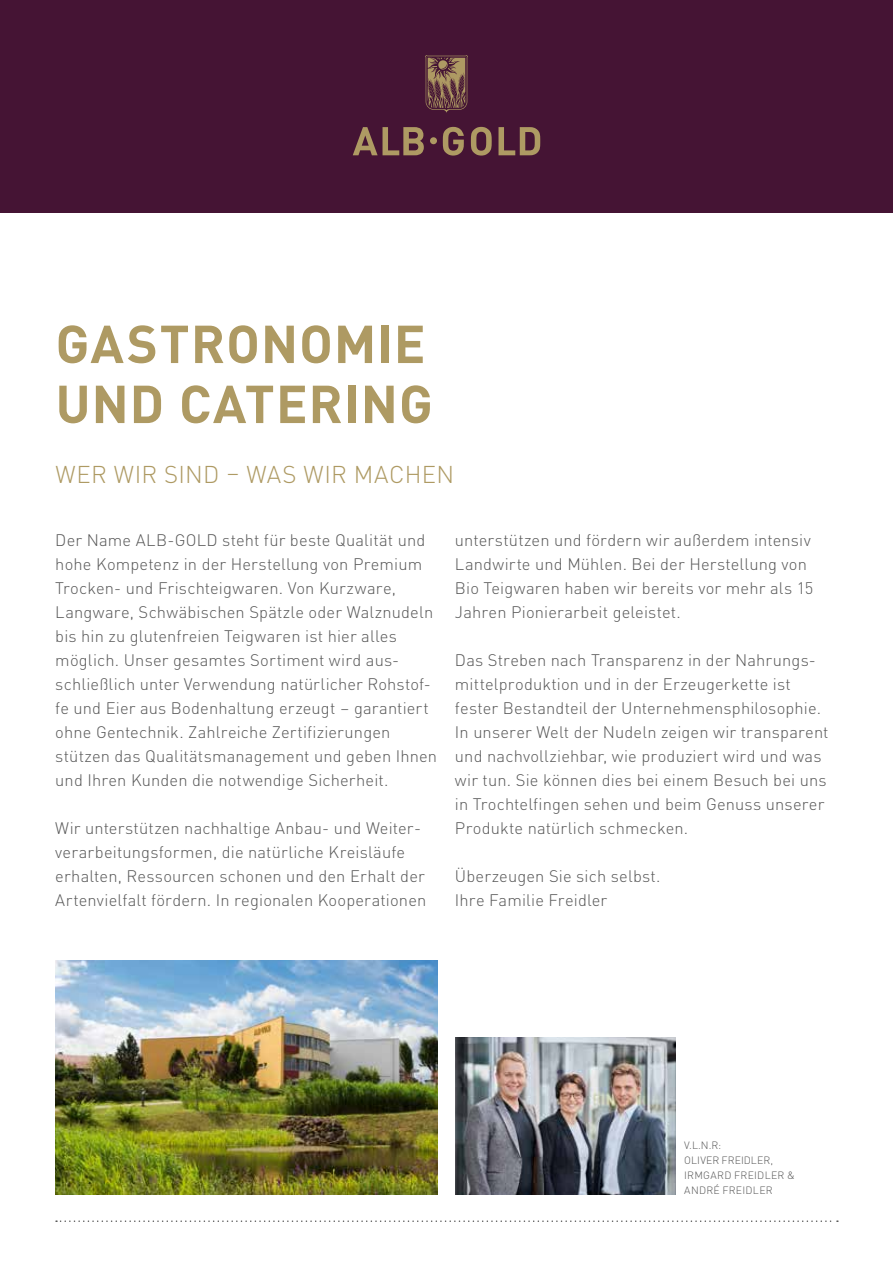
<style>
.page{position:relative;width:893px;height:1263px;background:#fff}
.page>*{position:absolute;margin:0;border:0;box-sizing:border-box;transform-origin:0 0}
.t1{font:700 52.5px/60px "DINOT";letter-spacing:.015em;color:#ae9a63}
.t2{font:300 24px "DINOT";letter-spacing:.015em;color:#ae9a63}
.t3{font:300 16.5px/24px "DINOT";letter-spacing:.01em;color:#565656}
.t4{font:300 10.5px/15px "DINOT";letter-spacing:.025em;color:#565656}
</style>
<div class="page">
<div style="left:0;top:0;width:893px;height:213px;background:#451434"></div>
<svg style="left:353px;top:127px;width:187px;height:29px"></svg>
<svg style="left:425px;top:55px;width:43px;height:57px"></svg>
<svg style="left:56px;top:1220px;width:782px;height:2px"></svg>
<img style="left:455px;top:1037px;width:221px;height:157px">
<img style="left:55px;top:960px;width:383px;height:234px">
<h1 class="t1" style="left:56px;top:309px;width:379px">GASTRONOMIE<br>UND CATERING</h1>
<h2 class="t2" style="left:55px;top:456px;width:400px">WER WIR SIND – WAS WIR MACHEN</h2>
<p class="t3" style="left:55px;top:527px;width:383px">Der Name ALB-GOLD steht für beste Qualität und hohe Kompetenz in der Herstellung von Premium Trocken- und Frischteigwaren. Von Kurzware, Langware, Schwäbischen Spätzle oder Walznudeln bis hin zu glutenfreien Teigwaren ist hier alles möglich. Unser gesamtes Sortiment wird aus&shy;schließlich unter Verwendung natürlicher Rohstof&shy;fe und Eier aus Bodenhaltung erzeugt – garantiert ohne Gentechnik. Zahlreiche Zertifizierungen stützen das Qualitätsmanagement und geben Ihnen und Ihren Kunden die notwendige Sicherheit.</p>
<p class="t3" style="left:55px;top:815px;width:373px">Wir unterstützen nachhaltige Anbau- und Weiter&shy;verarbeitungsformen, die natürliche Kreisläufe erhalten, Ressourcen schonen und den Erhalt der Artenvielfalt fördern. In regionalen Kooperationen</p>
<p class="t3" style="left:455px;top:527px;width:360px">unterstützen und fördern wir außerdem intensiv Landwirte und Mühlen. Bei der Herstellung von Bio Teigwaren haben wir bereits vor mehr als 15<br>Jahren Pionierarbeit geleistet.</p>
<p class="t3" style="left:455px;top:647px;width:375px">Das Streben nach Transparenz in der Nahrungs&shy;mittelproduktion und in der Erzeugerkette ist fester Bestandteil der Unternehmensphilosophie.<br>In unserer Welt der Nudeln zeigen wir transparent und nachvollziehbar, wie produziert wird und was wir tun. Sie können dies bei einem Besuch bei uns in Trochtelfingen sehen und beim Genuss unserer Produkte natürlich schmecken.</p>
<p class="t3" style="left:455px;top:863px;width:207px">Überzeugen Sie sich selbst.<br>Ihre Familie Freidler</p>
<p class="t4" style="left:684px;top:1137px;width:112px">V.L.N.R:<br>OLIVER FREIDLER,<br>IRMGARD FREIDLER &amp;<br>ANDRÉ FREIDLER</p>
</div>
